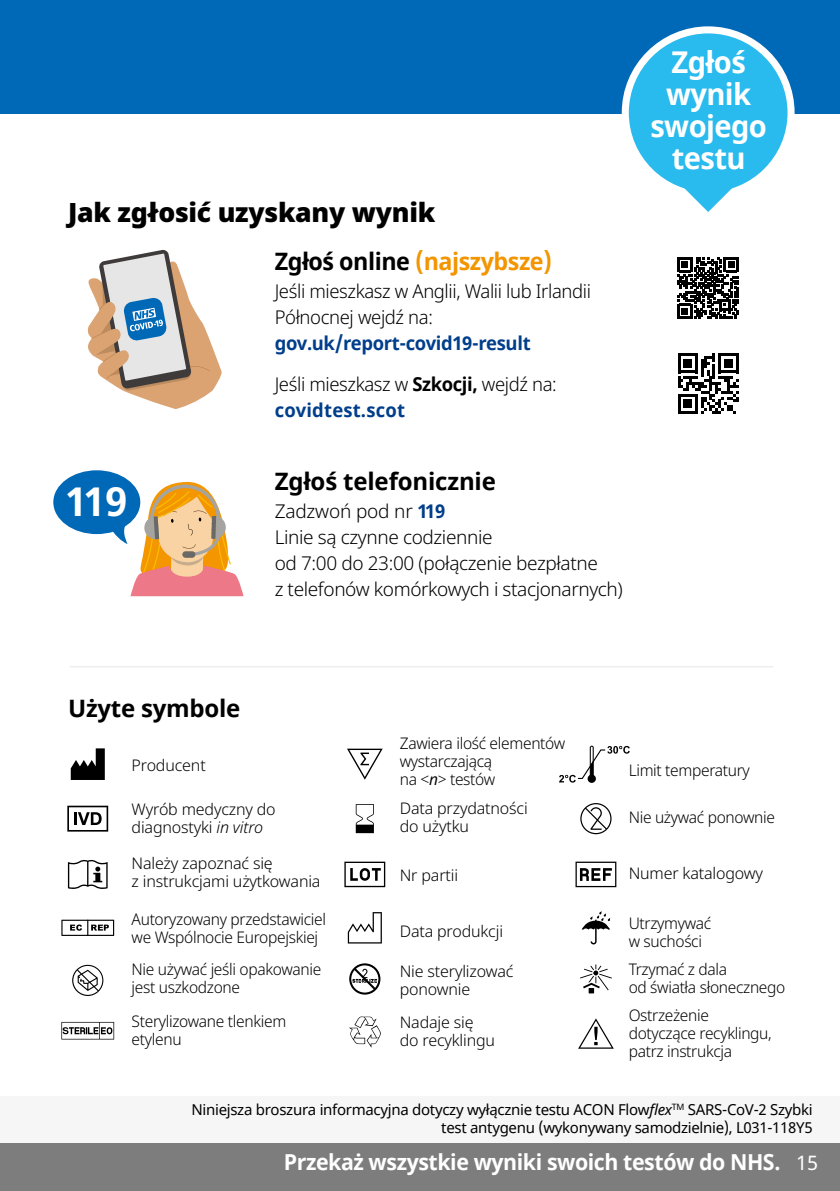
<style>
.page{position:relative;width:840px;height:1191px;background:#fff}
.page>*{position:absolute;margin:0;border:0;box-sizing:border-box;transform-origin:0 0}
.t1{font:700 40.8px "Frutiger LT Std";color:#fff}
.t2{font:700 30px/32px "Noto Sans";letter-spacing:-.02em;color:#fff;text-align:center}
.t3{font:900 26.6px "Noto Sans";letter-spacing:-.01em;color:#000}
.H4_IFU_Small_Heading{font:700 24px "Noto Sans";letter-spacing:-.005em;color:#000}
.t4{font:700 24px "Noto Sans";letter-spacing:-.02em;color:#f39500}
.t5{font:700 22px "Noto Sans";letter-spacing:-.02em;color:#fff}
.P_01_IFU_Body_Text_L{font:300 19px/26px "Noto Sans";letter-spacing:-.02em;color:#000}
.t6{font:300 16px/18px "Noto Sans";letter-spacing:-.02em;color:#000}
.t7{font:15px/18px "Noto Sans";letter-spacing:-.02em;color:#000;text-align:right}
.s1{color:#000}
.s2{font-weight:700;color:#003e8b}
.s3{font-weight:700}
.s4{font-style:italic}
.s5{font-weight:400;font-style:italic}
.s6{font-weight:400;font-size:20px}
</style>
<div class="page">
<div style="left:0;top:0;width:839px;height:113px;background:#0069b7"></div>
<div style="left:0;top:1142px;width:839px;height:49px;background:#7d7d7d"></div>
<div style="left:0;top:1096px;width:839px;height:46px;background:#f6f6f6"></div>
<hr style="left:69px;top:666px;width:703px;height:1px;background:#e6e6e7">
<div style="left:625px;top:30px;width:165px;height:165px;background:#29baee;border-radius:50%"></div>
<div style="left:621px;top:26px;width:173px;height:173px;border:7px solid #fff;border-radius:50%"></div>
<svg style="left:683px;top:188px;width:48px;height:24px"></svg>
<svg style="left:87px;top:249px;width:135px;height:160px"></svg>
<div style="left:53px;top:470px;width:87px;height:64px;background:#0069b7;border-radius:50%"></div>
<svg style="left:104px;top:477px;width:139px;height:119px"></svg>
<div style="left:182px;top:551px;width:13px;height:7px;background:#6a6966;border-radius:3px"></div>
<svg style="left:71px;top:748px;width:34px;height:32px"></svg>
<svg style="left:67px;top:805px;width:41px;height:26px"></svg>
<svg style="left:68px;top:859px;width:40px;height:30px"></svg>
<svg style="left:61px;top:919px;width:53px;height:17px"></svg>
<svg style="left:72px;top:964px;width:31px;height:32px"></svg>
<svg style="left:61px;top:1022px;width:53px;height:17px"></svg>
<svg style="left:347px;top:748px;width:35px;height:31px"></svg>
<svg style="left:355px;top:804px;width:19px;height:29px"></svg>
<svg style="left:344px;top:861px;width:41px;height:26px"></svg>
<svg style="left:347px;top:912px;width:34px;height:31px"></svg>
<svg style="left:349px;top:963px;width:31px;height:31px"></svg>
<svg style="left:349px;top:1016px;width:31px;height:31px"></svg>
<svg style="left:580px;top:803px;width:31px;height:31px"></svg>
<svg style="left:575px;top:861px;width:41px;height:26px"></svg>
<svg style="left:581px;top:912px;width:28px;height:32px"></svg>
<svg style="left:580px;top:964px;width:31px;height:29px"></svg>
<svg style="left:578px;top:1018px;width:35px;height:30px"></svg>
<svg style="left:677px;top:257px;width:61px;height:61px"></svg>
<svg style="left:678px;top:353px;width:60px;height:61px"></svg>
<svg style="left:559px;top:746px;width:70px;height:36px"></svg>
<p class="t3" style="left:68px;top:197px;width:368px">Jak zgłosić uzyskany wynik</p>
<h3 class="t4" style="left:274px;top:244px;width:279px"><span class="s1">Zgłoś online</span> (najszybsze)</h3>
<p class="P_01_IFU_Body_Text_L" style="left:274px;top:278px;width:318px">Jeśli mieszkasz w Anglii, Walii lub Irlandii<br>Północnej wejdź na: <span class="s2">gov.uk/report-covid19-result</span></p>
<p class="t1" style="left:64px;top:478px;width:65px">119</p>
<p class="P_01_IFU_Body_Text_L" style="left:274px;top:372px;width:283px">Jeśli mieszkasz w <span class="s3">Szkocji,</span> wejdź na: <span class="s2">covidtest.scot</span></p>
<h4 class="H4_IFU_Small_Heading" style="left:274px;top:465px;width:223px">Zgłoś telefonicznie</h4>
<p class="P_01_IFU_Body_Text_L" style="left:274px;top:499px;width:172px">Zadzwoń pod nr <span class="s2">119</span></p>
<p class="P_01_IFU_Body_Text_L" style="left:274px;top:525px;width:349px">Linie są czynne codziennie<br>od 7:00 do 23:00 (połączenie bezpłatne<br>z telefonów komórkowych i stacjonarnych)</p>
<p class="t2" style="left:650px;top:46px;width:118px">Zgłoś wynik swojego testu</p>
<p class="H4_IFU_Small_Heading" style="left:68px;top:691px;width:174px">Użyte symbole</p>
<p class="t6" style="left:131px;top:757px;width:76px">Producent</p>
<p class="t6" style="left:131px;top:800px;width:145px">Wyrób medyczny do diagnostyki <span class="s4">in vitro</span></p>
<p class="t6" style="left:131px;top:854px;width:190px">Należy zapoznać się<br>z instrukcjami użytkowania</p>
<p class="t6" style="left:131px;top:910px;width:196px">Autoryzowany przedstawiciel we Wspólnocie Europejskiej</p>
<p class="t6" style="left:131px;top:960px;width:191px">Nie używać jeśli opakowanie jest uszkodzone</p>
<p class="t6" style="left:131px;top:1012px;width:156px">Sterylizowane tlenkiem etylenu</p>
<p class="t6" style="left:399px;top:734px;width:167px">Zawiera ilość elementów wystarczającą<br>na &lt;<span class="s5">n</span>&gt; testów</p>
<p class="t6" style="left:399px;top:799px;width:129px">Data przydatności do użytku</p>
<p class="t6" style="left:399px;top:866px;width:60px">Nr partii</p>
<p class="t6" style="left:399px;top:922px;width:105px">Data produkcji</p>
<p class="t6" style="left:399px;top:962px;width:115px">Nie sterylizować ponownie</p>
<p class="t6" style="left:399px;top:1013px;width:97px">Nadaje się do recyklingu</p>
<p class="t6" style="left:628px;top:761px;width:123px">Limit temperatury</p>
<p class="t6" style="left:628px;top:808px;width:148px">Nie używać ponownie</p>
<p class="t6" style="left:628px;top:864px;width:136px">Numer katalogowy</p>
<p class="t6" style="left:628px;top:914px;width:84px">Utrzymywać w suchości</p>
<p class="t6" style="left:628px;top:960px;width:158px">Trzymać z dala<br>od światła słonecznego</p>
<p class="t6" style="left:628px;top:1006px;width:144px">Ostrzeżenie dotyczące recyklingu, patrz instrukcja</p>
<p class="t7" style="left:191px;top:1101px;width:622px">Niniejsza broszura informacyjna dotyczy wyłącznie testu ACON Flow<span class="s4">flex</span><sup>TM</sup> SARS-CoV-2 Szybki test antygenu (wykonywany samodzielnie), L031-118Y5</p>
<h3 class="t5" style="left:283px;top:1146px;width:535px">Przekaż wszystkie wyniki swoich testów do NHS. <span class="s6">15</span></h3>
</div>
